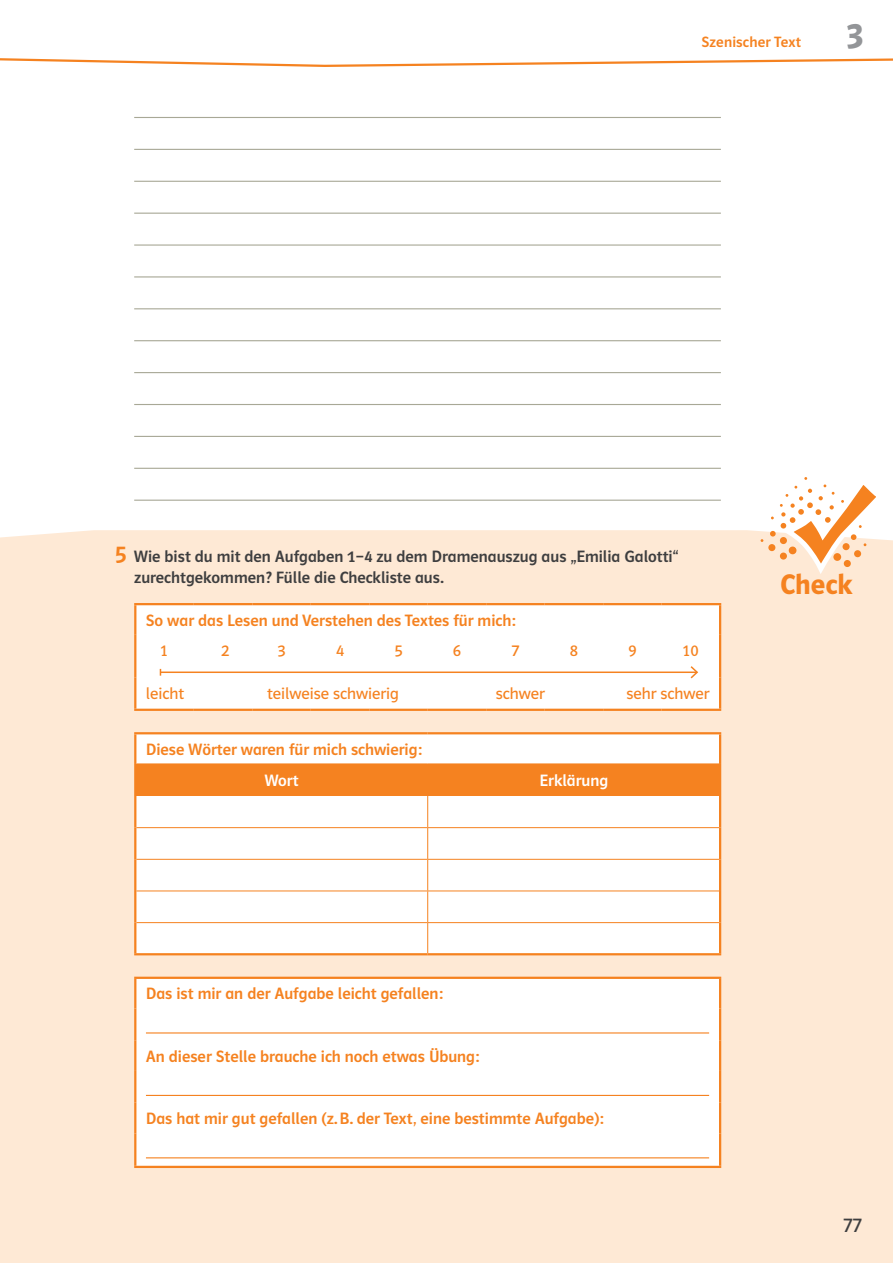
<style>
.page{position:relative;width:893px;height:1263px;background:#fff}
.page>*{position:absolute;margin:0;border:0;box-sizing:border-box;transform-origin:0 0}
.t1{font:600 36px "Polo CEF";color:#939598}
.t2{font:600 28.5px "Polo CEF";letter-spacing:.01em;color:#f58220}
.t3{font:500 24px "Polo CEF";color:#f58220}
.t4{font:19.5px "Polo CEF";color:#3e3e3f}
.t5{font:500 16.5px "Polo CEF";color:#f58220}
.t6{font:500 16.5px/21.3px "Polo CEF";color:#3e3e3f}
.t7{font:16.5px "Polo CEF";color:#f58220}
.t8{font:500 16.5px "Polo CEF";color:#fff}
.t9{font:500 15px "Polo CEF";letter-spacing:.01em;color:#f58220}
</style>
<div class="page">
<div style="left:0;top:530px;width:893px;height:733px;background:#fee9d5"></div>
<svg style="left:770px;top:477px;width:117px;height:102px"></svg>
<hr style="left:134px;top:117px;width:587px;height:1px;background:#a8a896">
<hr style="left:134px;top:149px;width:587px;height:1px;background:#a8a896">
<hr style="left:134px;top:181px;width:587px;height:1px;background:#a8a896">
<hr style="left:134px;top:213px;width:587px;height:1px;background:#a8a896">
<hr style="left:134px;top:244px;width:587px;height:2px;background:#a8a896">
<hr style="left:134px;top:276px;width:587px;height:1px;background:#a8a896">
<hr style="left:134px;top:308px;width:587px;height:1px;background:#a8a896">
<hr style="left:134px;top:340px;width:587px;height:1px;background:#a8a896">
<hr style="left:134px;top:372px;width:587px;height:1px;background:#a8a896">
<hr style="left:134px;top:404px;width:587px;height:1px;background:#a8a896">
<hr style="left:134px;top:436px;width:587px;height:1px;background:#a8a896">
<hr style="left:134px;top:468px;width:587px;height:1px;background:#a8a896">
<hr style="left:134px;top:500px;width:587px;height:1px;background:#a8a896">
<svg style="left:136px;top:605px;width:583px;height:104px"></svg>
<hr style="left:134px;top:635px;width:2px;height:42px;background:#f58220">
<hr style="left:719px;top:635px;width:2px;height:42px;background:#f58220">
<hr style="left:134px;top:677px;width:2px;height:32px;background:#f58220">
<hr style="left:719px;top:677px;width:2px;height:32px;background:#f58220">
<hr style="left:134px;top:709px;width:60px;height:2px;background:#f58220">
<hr style="left:194px;top:709px;width:58px;height:2px;background:#f58220">
<hr style="left:252px;top:709px;width:59px;height:2px;background:#f58220">
<hr style="left:311px;top:709px;width:58px;height:2px;background:#f58220">
<hr style="left:369px;top:709px;width:59px;height:2px;background:#f58220">
<hr style="left:428px;top:709px;width:58px;height:2px;background:#f58220">
<hr style="left:486px;top:709px;width:58px;height:2px;background:#f58220">
<hr style="left:544px;top:709px;width:59px;height:2px;background:#f58220">
<hr style="left:603px;top:709px;width:58px;height:2px;background:#f58220">
<hr style="left:661px;top:709px;width:60px;height:2px;background:#f58220">
<hr style="left:134px;top:603px;width:60px;height:2px;background:#f58220">
<hr style="left:134px;top:605px;width:2px;height:30px;background:#f58220">
<hr style="left:194px;top:603px;width:58px;height:2px;background:#f58220">
<hr style="left:252px;top:603px;width:59px;height:2px;background:#f58220">
<hr style="left:311px;top:603px;width:58px;height:2px;background:#f58220">
<hr style="left:369px;top:603px;width:59px;height:2px;background:#f58220">
<hr style="left:428px;top:603px;width:58px;height:2px;background:#f58220">
<hr style="left:486px;top:603px;width:58px;height:2px;background:#f58220">
<hr style="left:544px;top:603px;width:59px;height:2px;background:#f58220">
<hr style="left:603px;top:603px;width:58px;height:2px;background:#f58220">
<hr style="left:661px;top:603px;width:60px;height:2px;background:#f58220">
<hr style="left:719px;top:605px;width:2px;height:30px;background:#f58220">
<hr style="left:160px;top:671px;width:537px;height:2px;background:#f58220">
<svg style="left:689px;top:665px;width:10px;height:15px"></svg>
<svg style="left:136px;top:734px;width:583px;height:219px"></svg>
<div style="left:136px;top:765px;width:583px;height:31px;background:#f58220"></div>
<hr style="left:134px;top:764px;width:2px;height:32px;background:#f58220">
<hr style="left:134px;top:796px;width:2px;height:32px;background:#f58220">
<hr style="left:719px;top:796px;width:2px;height:32px;background:#f58220">
<hr style="left:134px;top:828px;width:2px;height:31px;background:#f58220">
<hr style="left:719px;top:828px;width:2px;height:31px;background:#f58220">
<hr style="left:134px;top:859px;width:2px;height:32px;background:#f58220">
<hr style="left:719px;top:859px;width:2px;height:32px;background:#f58220">
<hr style="left:134px;top:891px;width:2px;height:32px;background:#f58220">
<hr style="left:719px;top:891px;width:2px;height:32px;background:#f58220">
<hr style="left:134px;top:923px;width:2px;height:30px;background:#f58220">
<hr style="left:719px;top:923px;width:2px;height:30px;background:#f58220">
<hr style="left:136px;top:827px;width:292px;height:1px;background:#f58220">
<hr style="left:428px;top:827px;width:291px;height:1px;background:#f58220">
<hr style="left:136px;top:859px;width:292px;height:1px;background:#f58220">
<hr style="left:428px;top:859px;width:291px;height:1px;background:#f58220">
<hr style="left:136px;top:891px;width:292px;height:1px;background:#f58220">
<hr style="left:428px;top:891px;width:291px;height:1px;background:#f58220">
<hr style="left:136px;top:922px;width:292px;height:1px;background:#f58220">
<hr style="left:428px;top:922px;width:291px;height:1px;background:#f58220">
<hr style="left:134px;top:732px;width:294px;height:2px;background:#f58220">
<hr style="left:134px;top:734px;width:2px;height:30px;background:#f58220">
<hr style="left:428px;top:732px;width:293px;height:2px;background:#f58220">
<hr style="left:719px;top:764px;width:2px;height:32px;background:#f58220">
<hr style="left:719px;top:734px;width:2px;height:30px;background:#f58220">
<hr style="left:427px;top:764px;width:1px;height:32px;background:#f58220">
<hr style="left:427px;top:796px;width:1px;height:31px;background:#f58220">
<hr style="left:427px;top:828px;width:1px;height:31px;background:#f58220">
<hr style="left:427px;top:860px;width:1px;height:31px;background:#f58220">
<hr style="left:427px;top:891px;width:1px;height:31px;background:#f58220">
<hr style="left:427px;top:923px;width:1px;height:30px;background:#f58220">
<hr style="left:136px;top:764px;width:292px;height:1px;background:#f58220">
<hr style="left:428px;top:764px;width:291px;height:1px;background:#f58220">
<hr style="left:134px;top:953px;width:294px;height:2px;background:#f58220">
<hr style="left:428px;top:953px;width:293px;height:2px;background:#f58220">
<svg style="left:136px;top:979px;width:583px;height:187px"></svg>
<hr style="left:134px;top:1008px;width:2px;height:32px;background:#f58220">
<hr style="left:134px;top:1040px;width:2px;height:31px;background:#f58220">
<hr style="left:134px;top:1071px;width:2px;height:32px;background:#f58220">
<hr style="left:134px;top:1103px;width:2px;height:30px;background:#f58220">
<hr style="left:134px;top:1133px;width:2px;height:33px;background:#f58220">
<hr style="left:134px;top:977px;width:587px;height:2px;background:#f58220">
<hr style="left:134px;top:979px;width:2px;height:29px;background:#f58220">
<hr style="left:134px;top:1166px;width:587px;height:2px;background:#f58220">
<hr style="left:719px;top:979px;width:2px;height:29px;background:#f58220">
<hr style="left:719px;top:1008px;width:2px;height:32px;background:#f58220">
<hr style="left:719px;top:1040px;width:2px;height:31px;background:#f58220">
<hr style="left:719px;top:1071px;width:2px;height:32px;background:#f58220">
<hr style="left:719px;top:1103px;width:2px;height:30px;background:#f58220">
<hr style="left:719px;top:1133px;width:2px;height:33px;background:#f58220">
<hr style="left:146px;top:1032px;width:563px;height:1px;background:#f58220">
<hr style="left:146px;top:1095px;width:563px;height:1px;background:#f58220">
<hr style="left:146px;top:1157px;width:563px;height:1px;background:#f58220">
<svg style="left:0;top:58px;width:893px;height:9px"></svg>
<p class="t9" style="left:701px;top:33px;width:101px">Szenischer Text</p>
<h1 class="t1" style="left:846px;top:13px;width:19px">3</h1>
<h3 class="t3" style="left:115px;top:540px;width:13px">5</h3>
<p class="t6" style="left:134px;top:546px;width:546px">Wie bist du mit den Aufgaben 1–4 zu dem Dramenauszug aus „Emilia Galotti“ zurechtgekommen? Fülle die Checkliste aus.</p>
<p class="t5" style="left:146px;top:610px;width:371px">So war das Lesen und Verstehen des Textes für mich:</p>
<p class="t7" style="left:161px;top:641px;width:9px">1</p>
<p class="t7" style="left:221px;top:641px;width:10px">2</p>
<p class="t7" style="left:277px;top:641px;width:10px">3</p>
<p class="t7" style="left:336px;top:641px;width:10px">4</p>
<p class="t7" style="left:394px;top:641px;width:10px">5</p>
<p class="t7" style="left:453px;top:641px;width:10px">6</p>
<p class="t7" style="left:511px;top:641px;width:9px">7</p>
<p class="t7" style="left:570px;top:641px;width:10px">8</p>
<p class="t7" style="left:628px;top:641px;width:10px">9</p>
<p class="t7" style="left:683px;top:641px;width:17px">10</p>
<p class="t7" style="left:146px;top:684px;width:40px">leicht</p>
<p class="t7" style="left:267px;top:684px;width:133px">teilweise schwierig</p>
<p class="t7" style="left:496px;top:684px;width:51px">schwer</p>
<p class="t7" style="left:626px;top:684px;width:85px">sehr schwer</p>
<p class="t5" style="left:146px;top:739px;width:277px">Diese Wörter waren für mich schwierig:</p>
<p class="t8" style="left:264px;top:770px;width:36px">Wort</p>
<p class="t8" style="left:539px;top:770px;width:70px">Erklärung</p>
<h2 class="t2" style="left:780px;top:567px;width:74px">Check</h2>
<p class="t5" style="left:146px;top:984px;width:298px">Das ist mir an der Aufgabe leicht gefallen:</p>
<p class="t5" style="left:146px;top:1046px;width:335px">An dieser Stelle brauche ich noch etwas Übung:</p>
<p class="t5" style="left:146px;top:1109px;width:459px">Das hat mir gut gefallen (z.B. der Text, eine bestimmte Aufgabe):</p>
<p class="t4" style="left:843px;top:1214px;width:20px">77</p>
</div>
